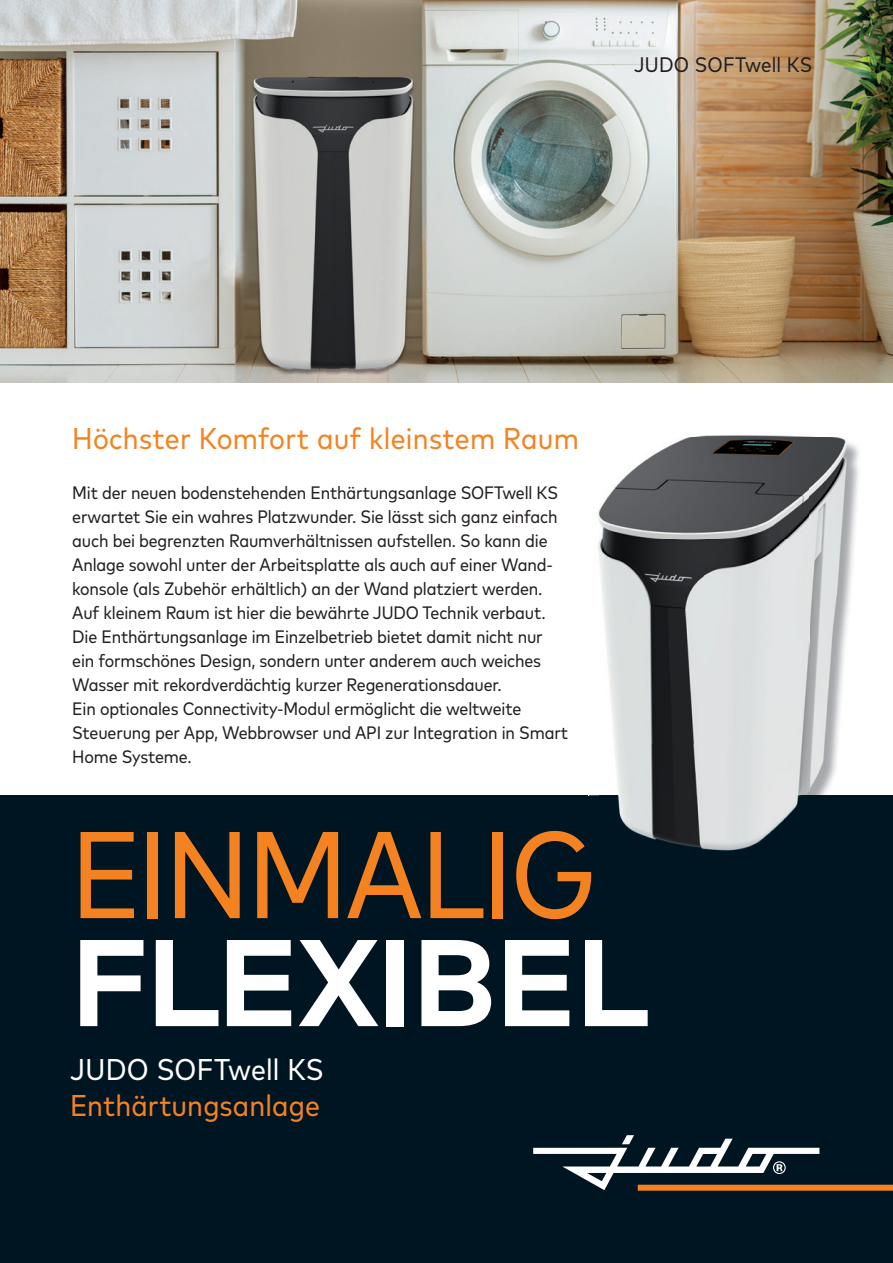
<style>
.page{position:relative;width:893px;height:1263px;background:#fff}
.page>*{position:absolute;margin:0;border:0;box-sizing:border-box;transform-origin:0 0}
.t1{font:condensed 123px "Mark Pro";letter-spacing:-.025em;color:#f58220}
.t2{font:700 123px "Mark Pro";letter-spacing:-.015em;color:#fff}
.t3{font:condensed 30px "Mark Pro";letter-spacing:.01em;color:#f58220}
.t4{font:condensed 30px "Mark Pro";letter-spacing:.005em;color:#fff}
.t5{font:condensed 21px "Mark Pro";letter-spacing:.005em;color:#231f20}
.t6{font:condensed 18px/24px "Mark Pro";letter-spacing:-.01em;color:#231f20}
</style>
<div class="page">
<div style="left:0;top:795px;width:893px;height:468px;background:#001522"></div>
<svg style="left:533px;top:1135px;width:286px;height:55px"></svg>
<div style="left:638px;top:1185px;width:255px;height:6px;background:#f58220"></div>
<img style="left:0;top:0;width:893px;height:383px">
<img style="left:599px;top:480px;width:260px;height:371px">
<img style="left:622px;top:435px;width:237px;height:45px">
<img style="left:589px;top:511px;width:10px;height:285px">
<p class="t5" style="left:634px;top:49px;width:180px">JUDO SOFTwell KS</p>
<h2 class="t3" style="left:72px;top:416px;width:508px">Höchster Komfort auf kleinstem Raum</h2>
<p class="t6" style="left:72px;top:479px;width:497px">Mit der neuen bodenstehenden Enthärtungsanlage SOFTwell KS erwartet Sie ein wahres Platzwunder. Sie lässt sich ganz einfach auch bei begrenzten Raumverhältnissen aufstellen. So kann die Anlage sowohl unter der Arbeitsplatte als auch auf einer Wand&shy;konsole (als Zubehör erhältlich) an der Wand platziert werden.<br>Auf kleinem Raum ist hier die bewährte JUDO Technik verbaut.<br>Die Enthärtungsanlage im Einzelbetrieb bietet damit nicht nur ein formschönes Design, sondern unter anderem auch weiches Wasser mit rekordverdächtig kurzer Regenerationsdauer.<br>Ein optionales Connectivity-Modul ermöglicht die weltweite Steuerung per App, Webbrowser und API zur Integration in Smart Home Systeme.</p>
<h1 class="t1" style="left:70px;top:783px;width:527px">EINMALIG</h1>
<h1 class="t2" style="left:70px;top:889px;width:581px">FLEXIBEL</h1>
<h2 class="t4" style="left:70px;top:1047px;width:255px">JUDO SOFTwell KS</h2>
<h2 class="t3" style="left:70px;top:1083px;width:251px">Enthärtungsanlage</h2>
</div>
